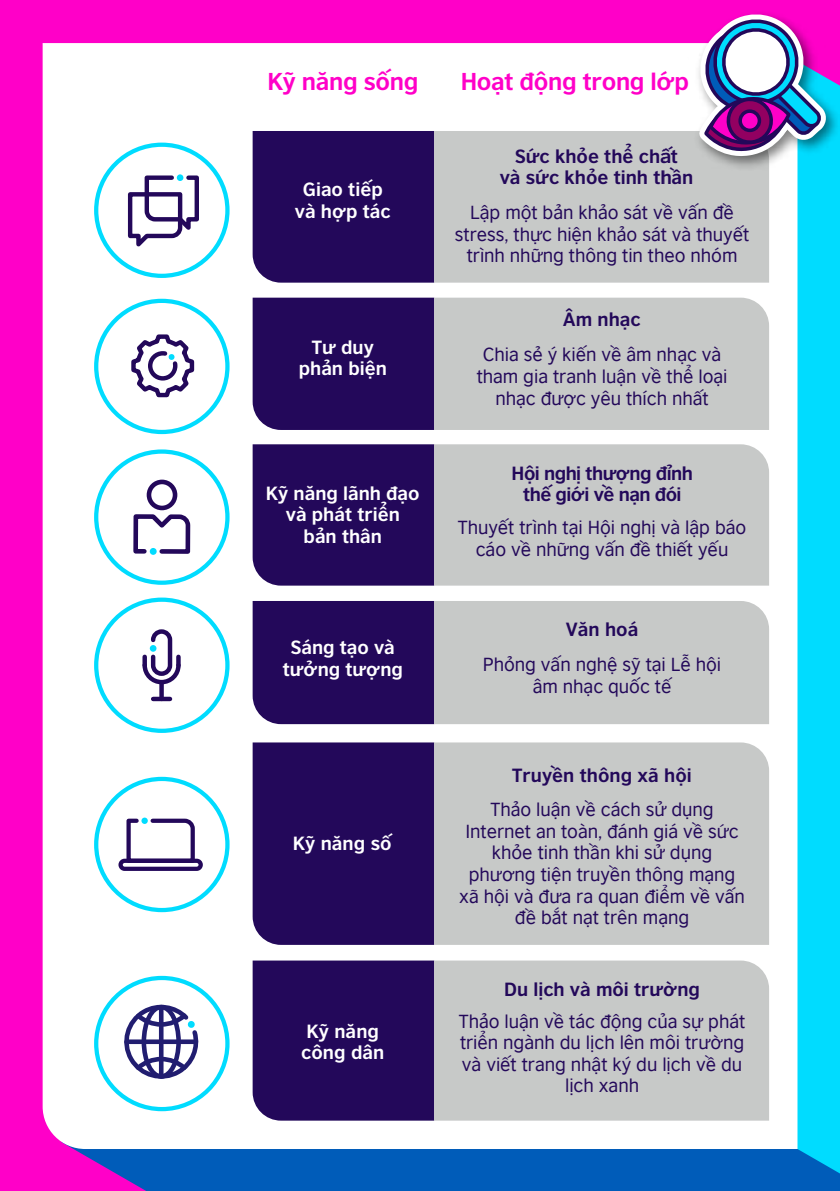
<style>
.page{position:relative;width:840px;height:1191px;background:#fff}
.page>*{position:absolute;margin:0;border:0;box-sizing:border-box;transform-origin:0 0}
.t1{font:700 23px "British Council Sans";letter-spacing:-.015em;color:#ff00c8}
.t2{font:18px/21.6px "British Council Sans";letter-spacing:-.005em;color:#23085a;text-align:center}
.t3{font:700 18px/21.6px "British Council Sans";color:#fff;text-align:center}
.t4{font:700 18px/21.6px "British Council Sans";color:#23085a;text-align:center}
.t5{font:700 18px/21.6px "British Council Sans";letter-spacing:-.03em;color:#23085a;text-align:center}
</style>
<div class="page">
<div style="left:0;top:1px;width:839px;height:1190px;background:#ff00c8"></div>
<svg style="left:797px;top:193px;width:42px;height:949px;fill:#00dcff"></svg>
<svg style="left:73px;top:1142px;width:766px;height:49px"></svg>
<div style="left:43px;top:43px;width:754px;height:1106px;background:#fff"></div>
<div style="left:252px;top:131px;width:182px;height:152px;background:#23085a"></div>
<div style="left:252px;top:298px;width:182px;height:132px;background:#23085a"></div>
<div style="left:252px;top:444px;width:182px;height:141px;background:#23085a"></div>
<div style="left:252px;top:601px;width:182px;height:123px;background:#23085a"></div>
<div style="left:252px;top:742px;width:182px;height:203px;background:#23085a"></div>
<div style="left:252px;top:960px;width:182px;height:160px;background:#23085a"></div>
<div style="left:434px;top:131px;width:334px;height:152px;background:#c7c9c8"></div>
<div style="left:434px;top:298px;width:334px;height:132px;background:#c7c9c8"></div>
<div style="left:434px;top:444px;width:334px;height:141px;background:#c7c9c8"></div>
<div style="left:434px;top:601px;width:334px;height:123px;background:#c7c9c8"></div>
<div style="left:434px;top:742px;width:334px;height:203px;background:#c7c9c8"></div>
<div style="left:434px;top:960px;width:334px;height:160px;background:#c7c9c8"></div>
<div style="left:94px;top:143px;width:135px;height:135px;border:4px solid #00dcff;border-radius:50%"></div>
<div style="left:94px;top:299px;width:135px;height:135px;border:4px solid #00dcff;border-radius:50%"></div>
<div style="left:94px;top:449px;width:135px;height:136px;border:4px solid #00dcff;border-radius:50%"></div>
<div style="left:146px;top:479px;width:31px;height:31px;border:5px solid #23085a;border-radius:50%"></div>
<svg style="left:131px;top:512px;width:61px;height:44px"></svg>
<div style="left:150px;top:548px;width:6px;height:7px;background:#00dcff;border-radius:50%"></div>
<svg style="left:126px;top:173px;width:75px;height:82px"></svg>
<div style="left:177px;top:174px;width:6px;height:7px;background:#00dcff;border-radius:50%"></div>
<svg style="left:115px;top:997px;width:84px;height:90px"></svg>
<div style="left:94px;top:975px;width:135px;height:136px;border:4px solid #00dcff;border-radius:50%"></div>
<div style="left:118px;top:858px;width:85px;height:13px;border:4px solid #23085a;border-radius:4px"></div>
<svg style="left:124px;top:816px;width:73px;height:49px"></svg>
<div style="left:141px;top:817px;width:7px;height:7px;background:#00dcff;border-radius:50%"></div>
<div style="left:94px;top:777px;width:135px;height:135px;border:4px solid #00dcff;border-radius:50%"></div>
<div style="left:159px;top:682px;width:5px;height:17px;background:#23085a"></div>
<div style="left:151px;top:629px;width:21px;height:47px;border:4px solid #23085a;border-radius:8px"></div>
<div style="left:153px;top:696px;width:17px;height:5px;background:#23085a"></div>
<svg style="left:140px;top:657px;width:43px;height:29px"></svg>
<div style="left:150px;top:645px;width:6px;height:7px;background:#00dcff;border-radius:50%"></div>
<div style="left:94px;top:597px;width:135px;height:136px;border:4px solid #00dcff;border-radius:50%"></div>
<svg style="left:129px;top:332px;width:68px;height:67px"></svg>
<img style="left:664px;top:0;width:175px;height:193px">
<svg style="left:683px;top:0;width:156px;height:168px"></svg>
<p class="t1" style="left:267px;top:61px;width:152px">Kỹ năng sống</p>
<p class="t1" style="left:460px;top:61px;width:229px">Hoạt động trong lớp</p>
<p class="t3" style="left:295px;top:177px;width:97px">Giao tiếp và hợp tác</p>
<p class="t3" style="left:298px;top:334px;width:89px">Tư duy phản biện</p>
<p class="t3" style="left:266px;top:480px;width:155px">Kỹ năng lãnh đạo và phát triển<br>bản thân</p>
<p class="t3" style="left:282px;top:635px;width:122px">Sáng tạo và tưởng tượng</p>
<p class="t3" style="left:292px;top:830px;width:100px">Kỹ năng số</p>
<p class="t3" style="left:301px;top:1018px;width:85px;text-align:left">Kỹ năng công dân</p>
<p class="t4" style="left:499px;top:143px;width:195px">Sức khỏe thể chất<br>và sức khỏe tinh thần</p>
<p class="t2" style="left:454px;top:200px;width:295px">Lập một bản khảo sát về vấn đề stress, thực hiện khảo sát và thuyết trình những thông tin theo nhóm</p>
<p class="t4" style="left:563px;top:306px;width:79px">Âm nhạc</p>
<p class="t2" style="left:476px;top:342px;width:252px">Chia sẻ ý kiến về âm nhạc và tham gia tranh luận về thể loại nhạc được yêu thích nhất</p>
<p class="t5" style="left:511px;top:460px;width:183px">Hội nghị thượng đỉnh thế giới về nạn đói</p>
<p class="t2" style="left:457px;top:515px;width:290px">Thuyết trình tại Hội nghị và lập báo cáo về những vấn đề thiết yếu</p>
<p class="t4" style="left:565px;top:616px;width:74px">Văn hoá</p>
<p class="t2" style="left:482px;top:652px;width:240px">Phỏng vấn nghệ sỹ tại Lễ hội âm nhạc quốc tế</p>
<p class="t4" style="left:512px;top:762px;width:181px">Truyền thông xã hội</p>
<p class="t2" style="left:459px;top:797px;width:287px">Thảo luận về cách sử dụng<br>Internet an toàn, đánh giá về sức khỏe tinh thần khi sử dụng phương tiện truyền thông mạng xã hội và đưa ra quan điểm về vấn đề bắt nạt trên mạng</p>
<p class="t4" style="left:504px;top:976px;width:197px">Du lịch và môi trường</p>
<p class="t2" style="left:458px;top:1008px;width:288px">Thảo luận về tác động của sự phát triển ngành du lịch lên môi trường và viết trang nhật ký du lịch về du lịch xanh</p>
</div>
